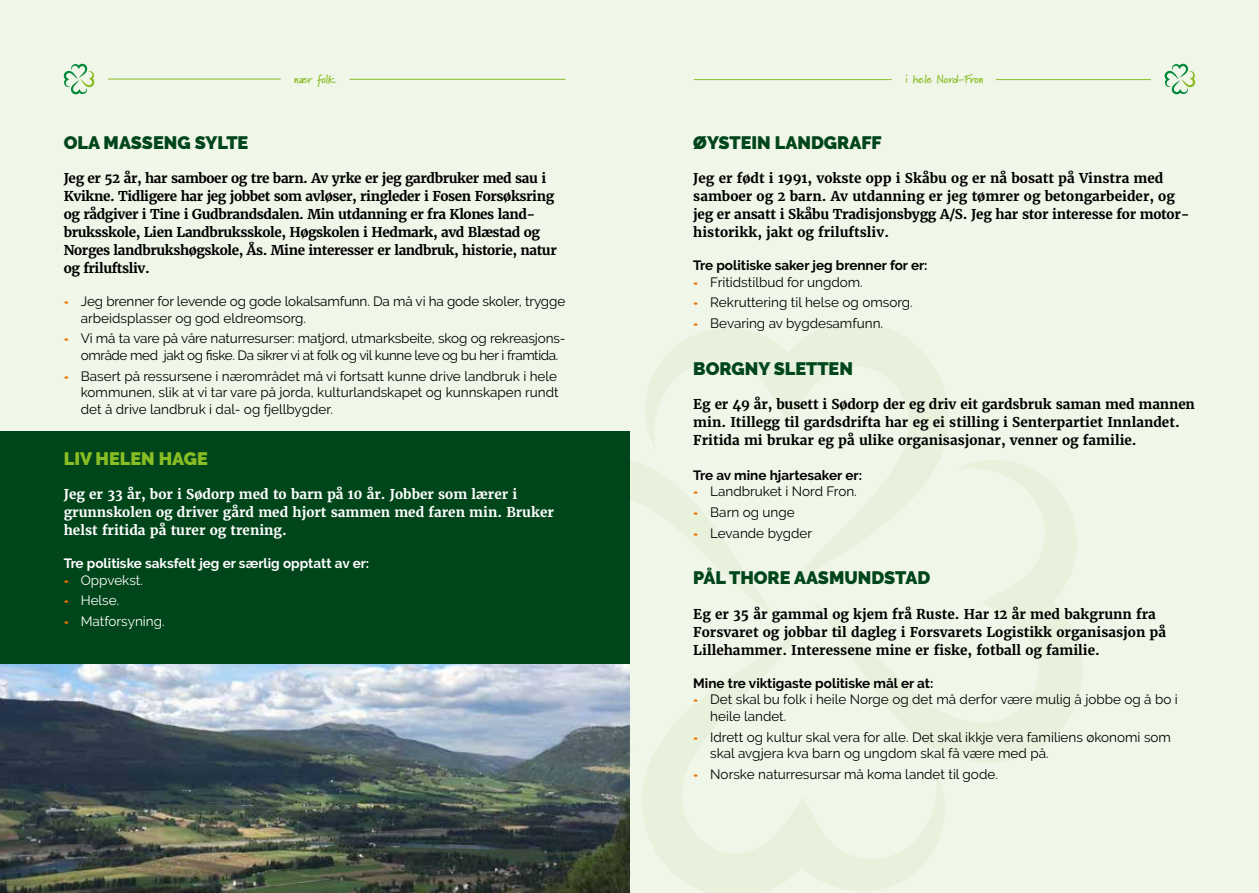
<style>
.page{position:relative;width:1259px;height:893px;background:#f0f6e8}
.page>*{position:absolute;margin:0;border:0;box-sizing:border-box;transform-origin:0 0}
.t1{font:900 18px "Raleway";color:#00461a}
.t2{font:900 18px "Raleway";color:#89bd24}
.t3{font:13.5px/16.5px "Raleway";color:#000}
.t4{font:700 13.5px/18px "Merriweather";letter-spacing:-.01em;color:#000}
.t5{font:700 13.5px/18px "Merriweather";letter-spacing:-.03em;color:#000}
.t6{font:13.5px/16.5px "Raleway";letter-spacing:-.03em;color:#000}
.t7{font:700 13.5px/18px "Merriweather";color:#fff}
.t8{font:700 13.5px "Raleway";color:#000}
.t9{font:700 13.5px "Raleway";color:#fff}
.t10{font:13.5px "Raleway";color:#fff}
.t11{font:700 11.85px "Marydale";letter-spacing:-.01em;color:#89bd24}
.s1{font-family:"Marydale";color:#ee7402}
</style>
<div class="page">
<svg style="left:646px;top:323px;width:302px;height:266px"></svg>
<svg style="left:642px;top:630px;width:303px;height:263px"></svg>
<svg style="left:629px;top:456px;width:147px;height:304px"></svg>
<svg style="left:814px;top:459px;width:268px;height:304px"></svg>
<div style="left:0;top:432px;width:629px;height:461px;background:#00461a"></div>
<svg style="left:1164px;top:64px;width:31px;height:30px"></svg>
<svg style="left:64px;top:64px;width:30px;height:30px"></svg>
<hr style="left:995px;top:79px;width:156px;height:1px;background:#89bd24">
<hr style="left:694px;top:79px;width:197px;height:1px;background:#89bd24">
<hr style="left:108px;top:79px;width:173px;height:1px;background:#89bd24">
<hr style="left:350px;top:79px;width:216px;height:1px;background:#89bd24">
<img style="left:0;top:664px;width:629px;height:229px">
<p class="t11" style="left:294px;top:72px;width:42px">nær folk</p>
<p class="t11" style="left:905px;top:72px;width:80px">i hele Nord-Fron</p>
<h1 class="t1" style="left:64px;top:132px;width:186px">OLA MASSENG SYLTE</h1>
<p class="t5" style="left:64px;top:169px;width:494px">Jeg er 52 år, har samboer og tre barn. Av yrke er jeg gardbruker med sau i Kvikne. Tidligere har jeg jobbet som avløser, ringleder i Fosen Forsøksring og rådgiver i Tine i Gudbrandsdalen. Min utdanning er fra Klones land&shy;bruksskole, Lien Landbruksskole, Høgskolen i Hedmark, avd Blæstad og Norges landbrukshøgskole, Ås. Mine interesser er landbruk, historie, natur og friluftsliv.</p>
<p class="t3" style="left:81px;top:293px;width:486px;text-indent:-17px"><span class="s1">•</span> Jeg brenner for levende og gode lokalsamfunn. Da må vi ha gode skoler, trygge arbeidsplasser og god eldreomsorg.</p>
<p class="t6" style="left:81px;top:330px;width:486px;text-indent:-17px"><span class="s1">•</span> Vi må ta vare på våre naturresurser: matjord, utmarksbeite, skog og rekreasjons&shy;område med jakt og fiske. Da sikrer vi at folk og vil kunne leve og bu her i framtida.</p>
<p class="t3" style="left:81px;top:368px;width:479px;text-indent:-17px"><span class="s1">•</span> Basert på ressursene i nærområdet må vi fortsatt kunne drive landbruk i hele kommunen, slik at vi tar vare på jorda, kulturlandskapet og kunnskapen rundt det å drive landbruk i dal- og fjellbygder.</p>
<h1 class="t2" style="left:64px;top:448px;width:145px">LIV HELEN HAGE</h1>
<p class="t7" style="left:64px;top:485px;width:492px">Jeg er 33 år, bor i Sødorp med to barn på 10 år. Jobber som lærer i grunnskolen og driver gård med hjort sammen med faren min. Bruker helst fritida på turer og trening.</p>
<p class="t9" style="left:64px;top:556px;width:307px">Tre politiske saksfelt jeg er særlig opptatt av er:</p>
<p class="t10" style="left:64px;top:572px;width:81px"><span class="s1">•</span> Oppvekst.</p>
<p class="t10" style="left:64px;top:593px;width:57px"><span class="s1">•</span> Helse.</p>
<p class="t10" style="left:64px;top:613px;width:102px"><span class="s1">•</span> Matforsyning.</p>
<h1 class="t1" style="left:693px;top:132px;width:190px">ØYSTEIN LANDGRAFF</h1>
<p class="t4" style="left:693px;top:169px;width:498px">Jeg er født i 1991, vokste opp i Skåbu og er nå bosatt på Vinstra med samboer og 2 barn. Av utdanning er jeg tømrer og betongarbeider, og jeg er ansatt i Skåbu Tradisjonsbygg A/S. Jeg har stor interesse for motor&shy;historikk, jakt og friluftsliv.</p>
<p class="t8" style="left:693px;top:258px;width:236px">Tre politiske saker jeg brenner for er:</p>
<p class="t3" style="left:693px;top:274px;width:171px"><span class="s1">•</span> Fritidstilbud for ungdom.</p>
<p class="t3" style="left:693px;top:294px;width:221px"><span class="s1">•</span> Rekruttering til helse og omsorg.</p>
<p class="t3" style="left:693px;top:315px;width:191px"><span class="s1">•</span> Bevaring av bygdesamfunn.</p>
<h1 class="t1" style="left:693px;top:358px;width:161px">BORGNY SLETTEN</h1>
<p class="t4" style="left:693px;top:395px;width:503px">Eg er 49 år, busett i Sødorp der eg driv eit gardsbruk saman med mannen min. Itillegg til gardsdrifta har eg ei stilling i Senterpartiet Innlandet.<br>Fritida mi brukar eg på ulike organisasjonar, venner og familie.</p>
<p class="t8" style="left:693px;top:467px;width:170px">Tre av mine hjartesaker er:</p>
<p class="t3" style="left:693px;top:483px;width:165px"><span class="s1">•</span> Landbruket i Nord Fron.</p>
<p class="t3" style="left:693px;top:504px;width:103px"><span class="s1">•</span> Barn og unge</p>
<p class="t3" style="left:693px;top:525px;width:120px"><span class="s1">•</span> Levande bygder</p>
<h1 class="t1" style="left:693px;top:567px;width:238px">PÅL THORE AASMUNDSTAD</h1>
<p class="t4" style="left:693px;top:605px;width:474px">Eg er 35 år gammal og kjem frå Ruste. Har 12 år med bakgrunn fra<br>Forsvaret og jobbar til dagleg i Forsvarets Logistikk organisasjon på<br>Lillehammer. Interessene mine er fiske, fotball og familie.</p>
<p class="t8" style="left:693px;top:675px;width:242px">Mine tre viktigaste politiske mål er at:</p>
<p class="t3" style="left:710px;top:691px;width:469px;text-indent:-17px"><span class="s1">•</span> Det skal bu folk i heile Norge og det må derfor være mulig å jobbe og å bo i heile landet.</p>
<p class="t3" style="left:710px;top:728px;width:462px;text-indent:-17px"><span class="s1">•</span> Idrett og kultur skal vera for alle. Det skal ikkje vera familiens økonomi som skal avgjera kva barn og ungdom skal få være med på.</p>
<p class="t3" style="left:693px;top:766px;width:306px"><span class="s1">•</span> Norske naturresursar må koma landet til gode.</p>
</div>
